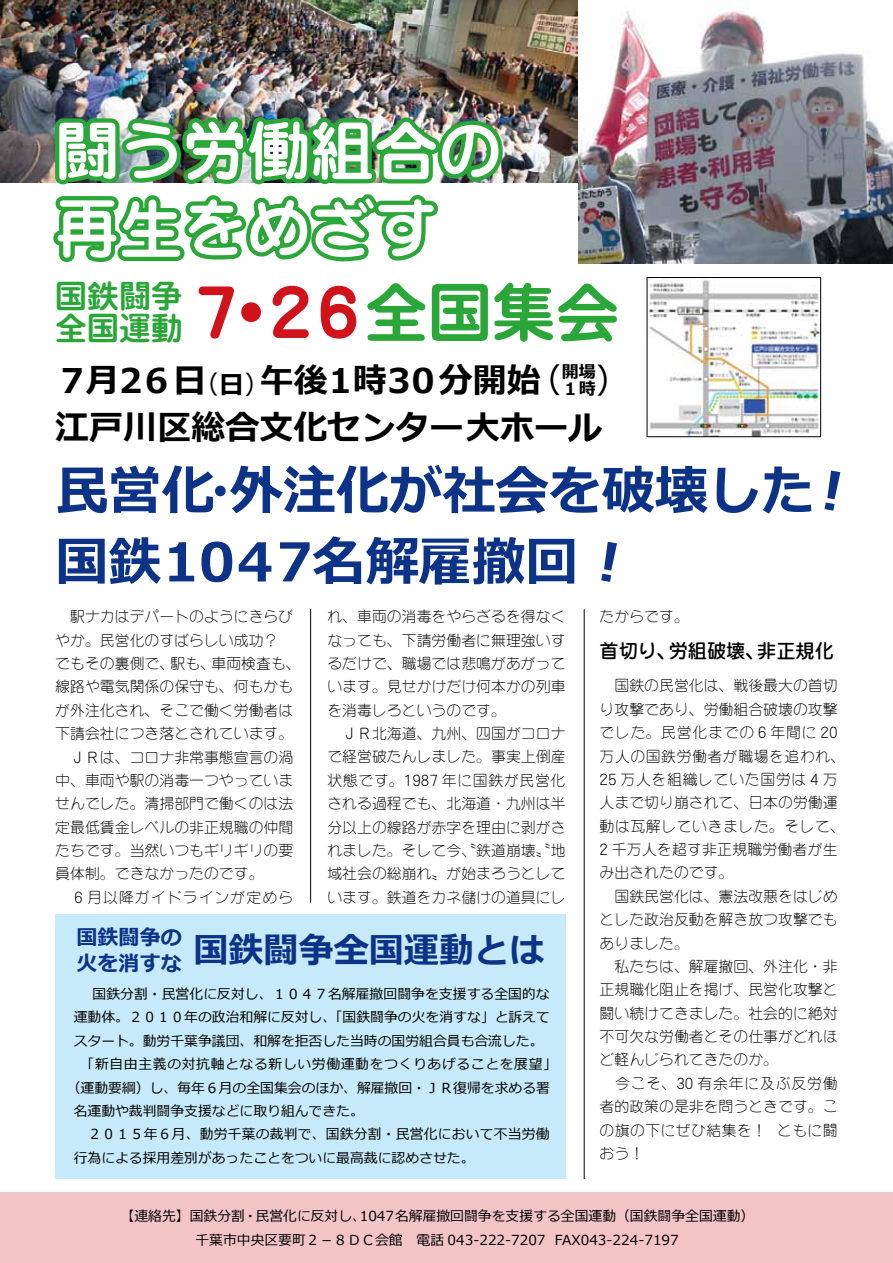
<style>
.page{position:relative;width:893px;height:1263px;background:#fff}
.page>*{position:absolute;margin:0;border:0;box-sizing:border-box;transform-origin:0 0}
.t1{font:700 63.75px/77.6px "Iwa R Go Std";color:#fff}
.t2{font:700 53.1px "Meiryo";color:#0c3388}
.t3{font:700 53.1px "Meiryo";letter-spacing:-.07em;color:#0c3388}
.t4{font:700 35.1px "Meiryo";color:#0c3388}
.t5{font:700 34.05px "Meiryo";letter-spacing:-.11em;color:#000}
.t6{font:700 34.05px "Meiryo";color:#000}
.t7{font:700 31.95px/32px "Iwa R Go Std";color:#2aa738}
.t8{font:700 21px "Meiryo";color:#0c3388}
.t9{font:19.2px "Iwa R Go Std Db";color:#000}
.t10{font:700 16.95px "Meiryo";color:#000}
.t11{font:300 14.85px/23.4px "Iwa R Go Std";color:#000}
.t12{font:13.8px/24.2px "Meiryo";color:#000}
.t13{font:13.8px "Meiryo";letter-spacing:.045em;color:#000}
.s1{font-size:68.25px;color:#d0121b}
.s2{font-size:63.75px}
.s3{font-weight:400;font-size:25.5px}
.s4{font-size:25.5px}
.s5{font-weight:400}
.s6{font-weight:400;font-size:34.05px}
</style>
<div class="page">
<hr style="left:310px;top:609px;width:1px;height:293px;background:#000">
<hr style="left:584px;top:609px;width:1px;height:570px;background:#000">
<img style="left:0;top:0;width:578px;height:182px">
<img style="left:578px;top:7px;width:315px;height:257px">
<img style="left:649px;top:280px;width:170px;height:155px">
<div style="left:647px;top:277px;width:174px;height:160px;border:1px solid #000"></div>
<svg style="left:49px;top:110px;width:458px;height:152px"></svg>
<div style="left:0;top:1193px;width:893px;height:70px;background:#f3c4c6"></div>
<div style="left:55px;top:914px;width:511px;height:265px;background:#c7eafa"></div>
<h1 class="t1" style="left:55px;top:110px;width:448px">闘う労働組合の再生をめざす</h1>
<h3 class="t7" style="left:55px;top:279px;width:566px">国鉄闘争<br>全国運動<span class="s1">７・２６</span><span class="s2">全国集会</span></h3>
<h3 class="t5" style="left:55px;top:357px;width:542px">７月２６日<span class="s3">（</span><span class="s4">日</span><span class="s3">）</span>午後１時３０分開始<span class="s5">（</span><sup>開場</sup></h3>
<p class="t10" style="left:562px;top:377px;width:70px">１時<span class="s6">）</span></p>
<h3 class="t6" style="left:55px;top:403px;width:548px">江戸川区総合文化センター大ホール</h3>
<h2 class="t2" style="left:55px;top:453px;width:761px">民営化・外注化が社会を破壊した</h2>
<h2 class="t3" style="left:55px;top:525px;width:524px">国鉄１０４７名解雇撤回</h2>
<p class="t11" style="left:55px;top:604px;width:247px">　駅ナカはデパートのようにきらびやか。民営化のすばらしい成功？<br>でもその裏側で、駅も、車両検査も、線路や電気関係の保守も、何もかもが外注化され、そこで働く労働者は下請会社につき落とされています。　ＪＲは、コロナ非常事態宣言の渦中、車両や駅の消毒一つやっていませんでした。清掃部門で働くのは法定最低賃金レベルの非正規職の仲間たちです。当然いつもギリギリの要員体制。できなかったのです。<br>　６月以降ガイドラインが定めら</p>
<p class="t11" style="left:327px;top:604px;width:240px">れ、車両の消毒をやらざるを得なくなっても、下請労働者に無理強いするだけで、職場では悲鳴があがっています。見せかけだけ何本かの列車を消毒しろというのです。<br>　ＪＲ北海道、九州、四国がコロナで経営破たんしました。事実上倒産状態です。1987 年に国鉄が民営化される過程でも、北海道・九州は半分以上の線路が赤字を理由に剥がされました。そして今、〝鉄道崩壊〟〝地域社会の総崩れ〟が始まろうとしています。鉄道をカネ儲けの道具にし</p>
<p class="t11" style="left:600px;top:604px;width:91px">たからです。</p>
<p class="t9" style="left:600px;top:637px;width:236px">首切り、労組破壊、非正規化</p>
<p class="t11" style="left:600px;top:673px;width:247px">　国鉄の民営化は、戦後最大の首切り攻撃であり、労働組合破壊の攻撃でした。民営化までの６年間に 20万人の国鉄労働者が職場を追われ、<br>25 万人を組織していた国労は４万人まで切り崩されて、日本の労働運動は瓦解していきました。そして、<br>2 千万人を超す非正規職労働者が生み出されたのです。<br>　国鉄民営化は、憲法改悪をはじめとした政治反動を解き放つ攻撃でもありました。<br>　私たちは、解雇撤回、外注化・非正規職化阻止を掲げ、民営化攻撃と闘い続けてきました。社会的に絶対不可欠な労働者とその仕事がどれほど軽んじられてきたのか。<br>　今こそ、30 有余年に及ぶ反労働者的政策の是非を問うときです。この旗の下にぜひ結集を！ ともに闘おう！</p>
<h3 class="t8" style="left:77px;top:923px;width:107px">国鉄闘争の</h3>
<h3 class="t4" style="left:77px;top:926px;width:469px"><sub>火を消すな</sub> 国鉄闘争全国運動とは</h3>
<p class="t12" style="left:92px;top:983px;width:459px">国鉄分割・民営化に反対し、１０４７名解雇撤回闘争を支援する全国的な</p>
<p class="t12" style="left:74px;top:1006px;width:478px">運動体。２０１０年の政治和解に反対し、「国鉄闘争の火を消すな」と訴えて</p>
<p class="t12" style="left:74px;top:1029px;width:471px">スタート。動労千葉争議団、和解を拒否した当時の国労組合員も合流した。</p>
<p class="t13" style="left:74px;top:1054px;width:485px">　「新自由主義の対抗軸となる新しい労働運動をつくりあげることを展望」</p>
<p class="t12" style="left:67px;top:1076px;width:485px">（運動要綱）し、毎年６月の全国集会のほか、解雇撤回・ＪＲ復帰を求める署</p>
<p class="t12" style="left:74px;top:1099px;width:292px">名運動や裁判闘争支援などに取り組んできた。</p>
<p class="t12" style="left:74px;top:1123px;width:478px">　２０１５年６月、動労千葉の裁判で、国鉄分割・民営化において不当労働</p>
<p class="t12" style="left:74px;top:1146px;width:402px">行為による採用差別があったことをついに最高裁に認めさせた。</p>
<p class="t12" style="left:182px;top:1204px;width:574px;text-indent:-61px">【連絡先】国鉄分割・民営化に反対し、1047名解雇撤回闘争を支援する全国運動（国鉄闘争全国運動）　千葉市中央区要町２－８ＤＣ会館　電話 043-222-7207 FAX043-224-7197</p>
</div>
